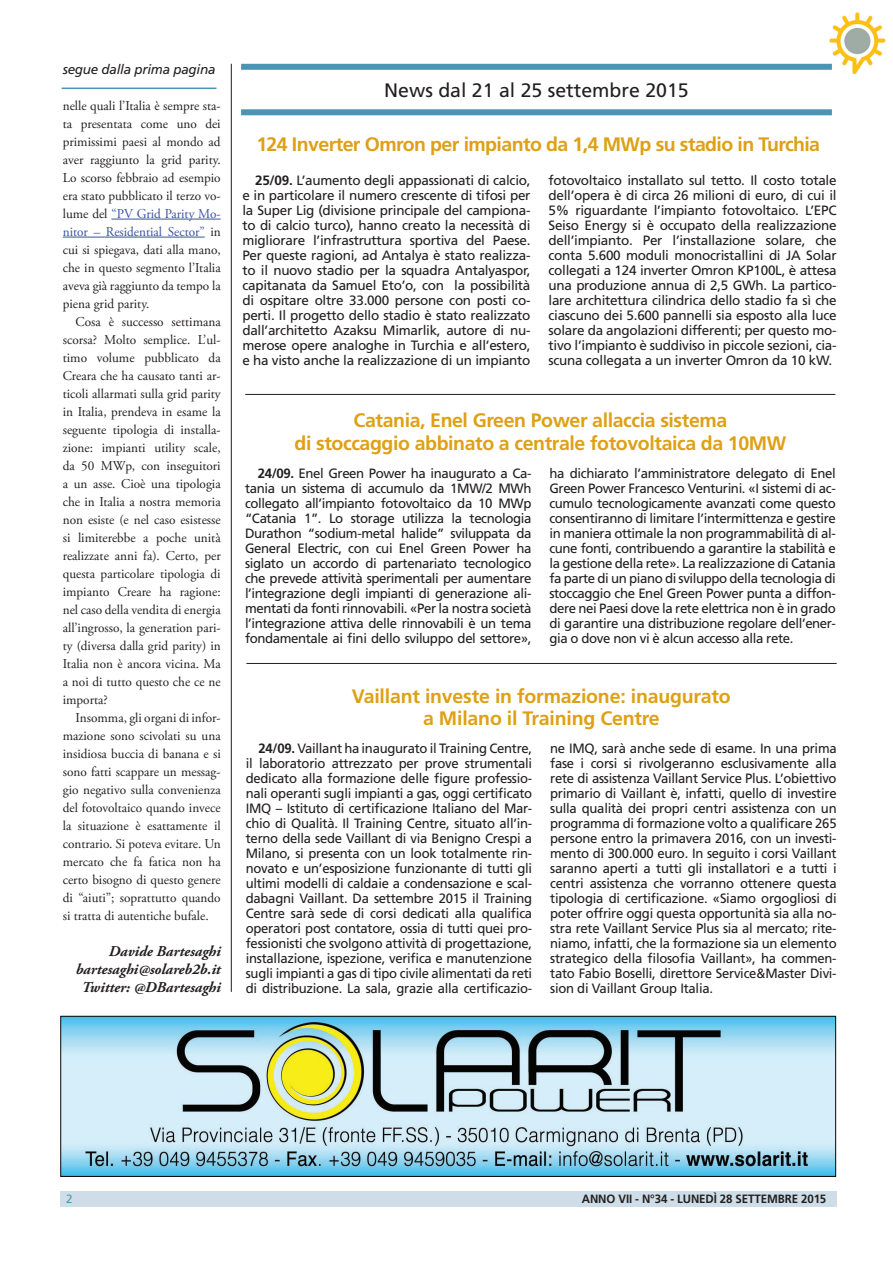
<style>
.page{position:relative;width:893px;height:1263px;background:#fff}
.page>*{position:absolute;margin:0;border:0;box-sizing:border-box;transform-origin:0 0}
.t1{font:700 19.5px/22.5px "Frutiger";letter-spacing:-.02em;color:#dea015;text-align:center}
.t2{font:19.5px "Frutiger";color:#231f20}
.t3{font:italic 700 15px/18px "Adobe Garamond Pro";color:#231f20;text-align:right}
.t4{font:13.5px/15px "Frutiger";letter-spacing:-.02em;color:#231f20;text-align:justify}
.t5{font:13.5px/18px "Adobe Garamond Pro";color:#231f20;text-align:justify}
.t6{font:italic 13.5px "Frutiger";letter-spacing:-.02em;color:#231f20}
.t7{font:700 12px "Frutiger";letter-spacing:-.01em;color:#231f20;scale:.96 1}
.t8{font:12px "Frutiger";color:#4c94b3;scale:.96 1}
.s1{color:#3853a3}
.s2{font-weight:700}
</style>
<div class="page">
<img style="left:832px;top:15px;width:22px;height:15px">
<div style="left:61px;top:1191px;width:776px;height:15px;background:#cedde7"></div>
<div style="left:241px;top:64px;width:591px;height:6px;background:#4c94b3"></div>
<div style="left:241px;top:109px;width:591px;height:6px;background:#4c94b3"></div>
<hr style="left:231px;top:64px;width:1px;height:928px;background:#231f20">
<hr style="left:62px;top:88px;width:154px;height:1px;background:#4c94b3">
<hr style="left:246px;top:663px;width:591px;height:1px;background:#231f20">
<hr style="left:111px;top:219px;width:110px;height:1px;background:#3853a3">
<hr style="left:63px;top:237px;width:142px;height:1px;background:#3853a3">
<hr style="left:245px;top:394px;width:590px;height:1px;background:#231f20">
<img style="left:63px;top:1018px;width:771px;height:156px">
<div style="left:61px;top:1016px;width:775px;height:160px;border:1px solid #040503"></div>
<p class="t6" style="left:63px;top:62px;width:154px">segue dalla prima pagina</p>
<p class="t5" style="left:63px;top:97px;width:159px">nelle quali l’Italia è sempre sta&shy;ta presentata come uno dei primissimi paesi al mondo ad aver raggiunto la grid parity.<br>Lo scorso febbraio ad esempio era stato pubblicato il terzo vo&shy;lume del <span class="s1">“PV Grid Parity Mo&shy;nitor – Residential Sector”</span> in cui si spiegava, dati alla mano, che in questo segmento l’Italia aveva già raggiunto da tempo la piena grid parity.</p>
<p class="t5" style="left:63px;top:313px;width:159px;text-indent:13px">Cosa è successo settimana scorsa? Molto semplice. L’ul&shy;timo volume pubblicato da Creara che ha causato tanti ar&shy;ticoli allarmati sulla grid parity in Italia, prendeva in esame la seguente tipologia di installa&shy;zione: impianti utility scale, da 50 MWp, con inseguitori a un asse. Cioè una tipologia che in Italia a nostra memoria non esiste (e nel caso esistesse si limiterebbe a poche unità realizzate anni fa). Certo, per questa particolare tipologia di impianto Creare ha ragione: nel caso della vendita di energia all’ingrosso, la generation pari&shy;ty (diversa dalla grid parity) in Italia non è ancora vicina. Ma a noi di tutto questo che ce ne importa?</p>
<p class="t5" style="left:63px;top:709px;width:159px;text-indent:13px">Insomma, gli organi di infor&shy;mazione sono scivolati su una insidiosa buccia di banana e si sono fatti scappare un messag&shy;gio negativo sulla convenienza del fotovoltaico quando invece la situazione è esattamente il contrario. Si poteva evitare. Un mercato che fa fatica non ha certo bisogno di questo genere di “aiuti”; soprattutto quando si tratta di autentiche bufale.</p>
<p class="t3" style="left:76px;top:942px;width:147px">Davide Bartesaghi bartesaghi@solareb2b.it<br>Twitter: @DBartesaghi</p>
<h1 class="t2" style="left:384px;top:79px;width:306px">News dal 21 al 25 settembre 2015</h1>
<h1 class="t1" style="left:256px;top:133px;width:565px">124 Inverter Omron per impianto da 1,4 MWp su stadio in Turchia</h1>
<p class="t4" style="left:242px;top:173px;width:290px;text-indent:13px"><span class="s2">25/09.</span> L’aumento degli appassionati di calcio, e in particolare il numero crescente di tifosi per la Super Lig (divisione principale del campiona&shy;to di calcio turco), hanno creato la necessità di migliorare l’infrastruttura sportiva del Paese.<br>Per queste ragioni, ad Antalya è stato realizza&shy;to il nuovo stadio per la squadra Antalyaspor, capitanata da Samuel Eto’o, con la possibilità di ospitare oltre 33.000 persone con posti co&shy;perti. Il progetto dello stadio è stato realizzato dall’architetto Azaksu Mimarlik, autore di nu&shy;merose opere analoghe in Turchia e all’estero, e ha visto anche la realizzazione di un impianto</p>
<p class="t4" style="left:548px;top:173px;width:290px">fotovoltaico installato sul tetto. Il costo totale dell’opera è di circa 26 milioni di euro, di cui il 5% riguardante l’impianto fotovoltaico. L’EPC Seiso Energy si è occupato della realizzazione dell’impianto. Per l’installazione solare, che conta 5.600 moduli monocristallini di JA Solar collegati a 124 inverter Omron KP100L, è attesa una produzione annua di 2,5 GWh. La partico&shy;lare architettura cilindrica dello stadio fa sì che ciascuno dei 5.600 pannelli sia esposto alla luce solare da angolazioni differenti; per questo mo&shy;tivo l’impianto è suddiviso in piccole sezioni, cia&shy;scuna collegata a un inverter Omron da 10 kW.</p>
<h1 class="t1" style="left:294px;top:409px;width:493px">Catania, Enel Green Power allaccia sistema<br>di stoccaggio abbinato a centrale fotovoltaica da 10MW</h1>
<p class="t4" style="left:245px;top:466px;width:288px;text-indent:13px"><span class="s2">24/09.</span> Enel Green Power ha inaugurato a Ca&shy;tania un sistema di accumulo da 1MW/2 MWh collegato all’impianto fotovoltaico da 10 MWp “Catania 1”. Lo storage utilizza la tecnologia Durathon “sodium-metal halide” sviluppata da General Electric, con cui Enel Green Power ha siglato un accordo di partenariato tecnologico che prevede attività sperimentali per aumentare l’integrazione degli impianti di generazione ali&shy;mentati da fonti rinnovabili. «Per la nostra società l’integrazione attiva delle rinnovabili è un tema fondamentale ai fini dello sviluppo del settore»,</p>
<p class="t4" style="left:549px;top:466px;width:288px">ha dichiarato l’amministratore delegato di Enel Green Power Francesco Venturini. «I sistemi di ac&shy;cumulo tecnologicamente avanzati come questo consentiranno di limitare l’intermittenza e gestire in maniera ottimale la non programmabilità di al&shy;cune fonti, contribuendo a garantire la stabilità e la gestione della rete». La realizzazione di Catania fa parte di un piano di sviluppo della tecnologia di stoccaggio che Enel Green Power punta a diffon&shy;dere nei Paesi dove la rete elettrica non è in grado di garantire una distribuzione regolare dell’ener&shy;gia o dove non vi è alcun accesso alla rete.</p>
<h1 class="t1" style="left:352px;top:684px;width:380px">Vaillant investe in formazione: inaugurato a M ilano il Training Centre</h1>
<p class="t4" style="left:246px;top:741px;width:288px;text-indent:13px"><span class="s2">24/09.</span> Vaillant ha inaugurato il Training Centre, il laboratorio attrezzato per prove strumentali dedicato alla formazione delle figure professio&shy;nali operanti sugli impianti a gas, oggi certificato IMQ – Istituto di certificazione Italiano del Mar&shy;chio di Qualità. Il Training Centre, situato all’in&shy;terno della sede Vaillant di via Benigno Crespi a Milano, si presenta con un look totalmente rin&shy;novato e un’esposizione funzionante di tutti gli ultimi modelli di caldaie a condensazione e scal&shy;dabagni Vaillant. Da settembre 2015 il Training Centre sarà sede di corsi dedicati alla qualifica operatori post contatore, ossia di tutti quei pro&shy;fessionisti che svolgono attività di progettazione, installazione, ispezione, verifica e manutenzione sugli impianti a gas di tipo civile alimentati da reti di distribuzione. La sala, grazie alla certificazio-</p>
<p class="t4" style="left:550px;top:741px;width:288px">ne IMQ, sarà anche sede di esame. In una prima fase i corsi si rivolgeranno esclusivamente alla rete di assistenza Vaillant Service Plus. L’obiettivo primario di Vaillant è, infatti, quello di investire sulla qualità dei propri centri assistenza con un programma di formazione volto a qualificare 265 persone entro la primavera 2016, con un investi&shy;mento di 300.000 euro. In seguito i corsi Vaillant saranno aperti a tutti gli installatori e a tutti i centri assistenza che vorranno ottenere questa tipologia di certificazione. «Siamo orgogliosi di poter offrire oggi questa opportunità sia alla no&shy;stra rete Vaillant Service Plus sia al mercato; rite&shy;niamo, infatti, che la formazione sia un elemento strategico della filosofia Vaillant», ha commen&shy;tato Fabio Boselli, direttore Service&amp;Master Divi&shy;sion di Vaillant Group Italia.</p>
<p class="t8" style="left:66px;top:1192px;width:8px">2</p>
<p class="t7" style="left:582px;top:1192px;width:10px">anno</p>
<p class="t7" style="left:618px;top:1192px;width:70px">VII - N°34 - lun</p>
<p class="t7" style="left:699px;top:1192px;width:134px">edì 28 settembre 2015</p>
</div>
